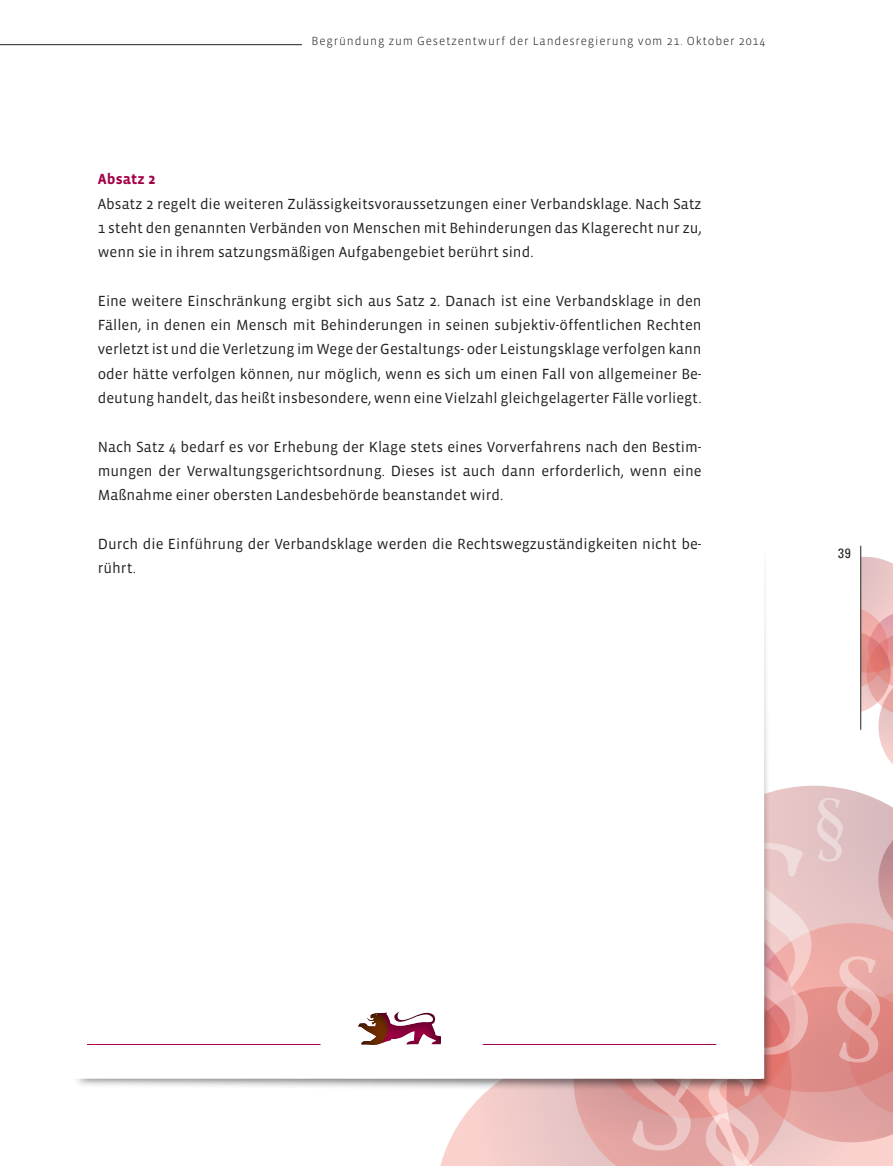
<style>
.page{position:relative;width:893px;height:1166px;background:#fff}
.page>*{position:absolute;margin:0;border:0;box-sizing:border-box;transform-origin:0 0}
.t1{font:15px/24.3px "Vista Sans";color:#231f20;text-align:justify}
.t2{font:700 15px "Vista Sans";letter-spacing:.01em;color:#a30146}
.t3{font:condensed 13.5px "Univers";color:#231f20}
.t4{font:300 12px "Vista Sans";letter-spacing:.07em;color:#231f20}
</style>
<div class="page">
<hr style="left:87px;top:1043px;width:234px;height:1px;background:#a30146">
<svg style="left:358px;top:797px;width:535px;height:368px"></svg>
<div style="left:357px;top:1010px;width:86px;height:36px;background:#231f20;opacity:.6"></div>
<hr style="left:0;top:44px;width:302px;height:1px;background:#231f20">
<svg style="left:861px;top:556px;width:32px;height:209px"></svg>
<hr style="left:860px;top:545px;width:1px;height:184px;background:#231f20">
<p class="t4" style="left:312px;top:34px;width:455px">Begründung zum Gesetzentwurf der Landesregierung vom 21. Oktober 2014</p>
<h5 class="t2" style="left:98px;top:171px;width:59px">Absatz 2</h5>
<p class="t1" style="left:98px;top:192px;width:605px">Absatz 2 regelt die weiteren Zulässigkeitsvoraussetzungen einer Verbandsklage. Nach Satz 1 steht den genannten Verbänden von Menschen mit Behinderungen das Klagerecht nur zu, wenn sie in ihrem satzungsmäßigen Aufgabengebiet berührt sind.</p>
<p class="t1" style="left:98px;top:289px;width:605px">Eine weitere Einschränkung ergibt sich aus Satz 2. Danach ist eine Verbandsklage in den Fällen, in denen ein Mensch mit Behinderungen in seinen subjektiv-öffentlichen Rechten verletzt ist und die Verletzung im Wege der Gestaltungs- oder Leistungsklage verfolgen kann oder hätte verfolgen können, nur möglich, wenn es sich um einen Fall von allgemeiner Be&shy;deutung handelt, das heißt insbesondere, wenn eine Vielzahl gleichgelagerter Fälle vorliegt.</p>
<p class="t1" style="left:98px;top:435px;width:605px">Nach Satz 4 bedarf es vor Erhebung der Klage stets eines Vorverfahrens nach den Bestim&shy;mungen der Verwaltungsgerichtsordnung. Dieses ist auch dann erforderlich, wenn eine Maßnahme einer obersten Landesbehörde beanstandet wird.</p>
<p class="t1" style="left:98px;top:532px;width:605px">Durch die Einführung der Verbandsklage werden die Rechtswegzuständigkeiten nicht be&shy;rührt.</p>
<p class="t3" style="left:838px;top:544px;width:14px">39</p>
</div>
